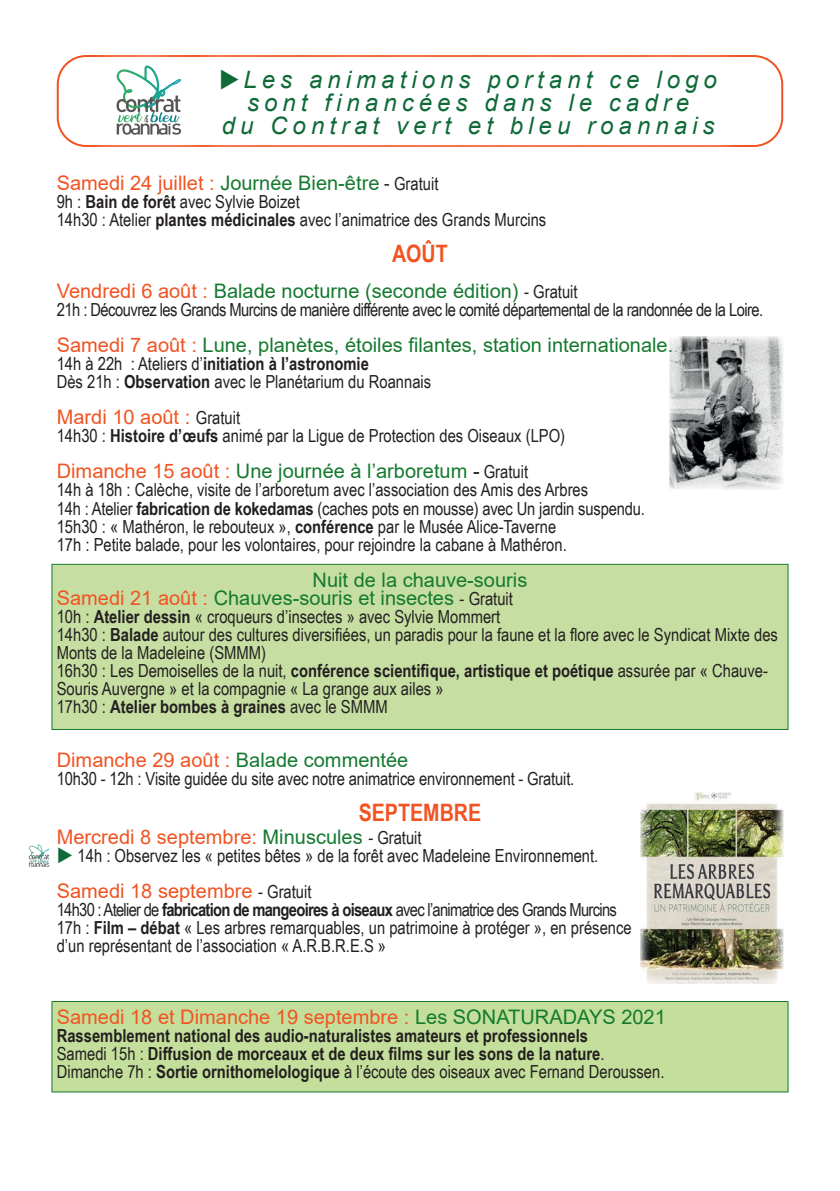
<style>
.page{position:relative;width:840px;height:1191px;background:#fff}
.page>*{position:absolute;margin:0;border:0;box-sizing:border-box;transform-origin:0 0}
.tx{font:italic 24px "Arial";letter-spacing:.21em;color:#0f6a37}
.t1{font:700 24px "Arial Narrow";color:#f15422}
.t2{font:20px "Arial";color:#157a2f}
.t3{font:20px "Arial";color:#f15422}
.t4{font:18px/18px "Arial Narrow";color:#231f20}
.t5{font:700 18px "Arial Narrow";color:#231f20}
.t6{font:18px "Arial Narrow";letter-spacing:-.03em;color:#231f20}
.t7{font:18px "Arial Narrow";letter-spacing:-.04em;color:#231f20}
.s1{color:#157a2f}
.s2{font-family:"Arial Narrow";color:#231f20}
.s3{font-family:"Arial Narrow";font-size:18px;color:#231f20}
.s4{font-weight:700}
.s5{color:#f15422}
.s6{font-weight:400}
.s7{color:#231f20}
.s8{color:#0f6a37}
</style>
<div class="page">
<div style="left:51px;top:1001px;width:737px;height:91px;background:#c4df9b;border:1px solid #157a2f"></div>
<div style="left:51px;top:564px;width:737px;height:166px;background:#c6dea2;border:1px solid #157a2f"></div>
<img style="left:669px;top:337px;width:113px;height:152px">
<img style="left:95px;top:55px;width:97px;height:80px">
<img style="left:640px;top:792px;width:142px;height:191px">
<img style="left:28px;top:844px;width:22px;height:23px">
<p class="tx" style="left:219px;top:64px;width:499px">◆Les animations portant ce logo</p>
<p class="tx" style="left:247px;top:87px;width:443px">sont financées dans le cadre</p>
<p class="tx" style="left:221px;top:110px;width:494px">du Contrat vert et bleu roannais</p>
<p class="t3" style="left:57px;top:170px;width:383px">Samedi 24 juillet : <span class="s1">Journée Bien-être</span> <span class="s2">-</span> <span class="s3">Gratuit</span></p>
<p class="t4" style="left:57px;top:192px;width:244px">9h : <span class="s4">Bain de forêt</span> avec Sylvie Boizet</p>
<p class="t4" style="left:57px;top:210px;width:490px">14h30 : Atelier <span class="s4">plantes médicinales</span> avec l’animatrice des Grands Murcins</p>
<p class="t1" style="left:392px;top:236px;width:57px">AOÛT</p>
<p class="t2" style="left:57px;top:278px;width:522px"><span class="s5">Vendredi 6 août :</span> Balade nocturne (seconde édition) <span class="s3">- Gratuit</span></p>
<p class="t6" style="left:57px;top:297px;width:707px">21h : Découvrez les Grands Murcins de manière différente avec le comité départemental de la randonnée de la Loire.</p>
<p class="t2" style="left:57px;top:332px;width:687px"><span class="s5">Samedi 7 août :</span> Lune, planètes, étoiles filantes, station internationale... <span class="s3">- Gratuit</span></p>
<p class="t5" style="left:57px;top:350px;width:313px"><span class="s6">14h à 22h : Ateliers d’</span>initiation à l’astronomie</p>
<p class="t4" style="left:57px;top:372px;width:376px">Dès 21h : <span class="s4">Observation</span> avec le Planétarium du Roannais</p>
<p class="t3" style="left:57px;top:404px;width:185px">Mardi 10 août : <span class="s3">Gratuit</span></p>
<p class="t4" style="left:57px;top:426px;width:509px">14h30 : <span class="s4">Histoire d’œufs</span> animé par la Ligue de Protection des Oiseaux (LPO)</p>
<p class="t2" style="left:57px;top:458px;width:472px"><span class="s5">Dimanche 15 août :</span> Une journée à l’arboretum <span class="s7">-</span> <span class="s3">Gratuit</span></p>
<p class="t4" style="left:57px;top:480px;width:532px">14h à 18h : Calèche, visite de l’arboretum avec l’association des Amis des Arbres</p>
<p class="t4" style="left:57px;top:498px;width:589px">14h : Atelier <span class="s4">fabrication de kokedamas</span> (caches pots en mousse) avec Un jardin suspendu.</p>
<p class="t4" style="left:57px;top:516px;width:500px">15h30 : « Mathéron, le rebouteux », <span class="s4">conférence</span> par le Musée Alice-Taverne</p>
<p class="t4" style="left:57px;top:534px;width:511px">17h : Petite balade, pour les volontaires, pour rejoindre la cabane à Mathéron.</p>
<p class="t2" style="left:312px;top:566px;width:216px">Nuit de la chauve-souris</p>
<p class="t2" style="left:57px;top:584px;width:457px"><span class="s5">Samedi 21 août :</span> Chauves-souris et insectes <span class="s3">- Gratuit</span></p>
<p class="t4" style="left:57px;top:606px;width:445px">10h : <span class="s4">Atelier dessin</span> « croqueurs d’insectes » avec Sylvie Mommert</p>
<p class="t4" style="left:57px;top:624px;width:722px">14h30 : <span class="s4">Balade</span> autour des cultures diversifiées, un paradis pour la faune et la flore avec le Syndicat Mixte des<br>Monts de la Madeleine (SMMM)</p>
<p class="t4" style="left:57px;top:660px;width:712px">16h30 : Les Demoiselles de la nuit, <span class="s4">conférence scientifique, artistique et poétique</span> assurée par « Chauve-<br>Souris Auvergne » et la compagnie « La grange aux ailes »</p>
<p class="t5" style="left:57px;top:692px;width:332px"><span class="s6">17h30 :</span> Atelier bombes à graines <span class="s6">avec le SMMM</span></p>
<p class="t3" style="left:57px;top:746px;width:353px">Dimanche 29 août : <span class="s1">Balade commentée</span></p>
<p class="t4" style="left:57px;top:768px;width:519px">10h30 - 12h : Visite guidée du site avec notre animatrice environnement - Gratuit.</p>
<p class="t1" style="left:358px;top:794px;width:124px">SEPTEMBRE</p>
<p class="t3" style="left:57px;top:823px;width:366px">Mercredi 8 septembre: <span class="s1">Minuscules</span> <span class="s3">- Gratuit</span></p>
<p class="t4" style="left:57px;top:846px;width:543px"><span class="s8">◆</span> 14h : Observez les « petites bêtes » de la forêt avec Madeleine Environnement.</p>
<p class="t3" style="left:57px;top:877px;width:256px">Samedi 18 septembre <span class="s3">- Gratuit</span></p>
<p class="t7" style="left:57px;top:896px;width:561px">14h30 : Atelier de <span class="s4">fabrication de mangeoires à oiseaux</span> avec l’animatrice des Grands Murcins</p>
<p class="t4" style="left:57px;top:918px;width:576px">17h : <span class="s4">Film – débat</span> « Les arbres remarquables, un patrimoine à protéger », en présence d’un représentant de l’association « A.R.B.R.E.S »</p>
<p class="t3" style="left:57px;top:1003px;width:610px">Samedi 18 et Dimanche 19 septembre : <span class="s1">Les SONATURADAYS 2021</span></p>
<p class="t5" style="left:57px;top:1022px;width:532px">Rassemblement national des audio-naturalistes amateurs et professionnels</p>
<p class="t5" style="left:57px;top:1040px;width:549px"><span class="s6">Samedi 15h :</span> Diffusion de morceaux et de deux films sur les sons de la nature<span class="s6">.</span></p>
<p class="t4" style="left:57px;top:1062px;width:609px">Dimanche 7h : <span class="s4">Sortie ornithomelologique</span> à l’écoute des oiseaux avec Fernand Deroussen.</p>
</div>
